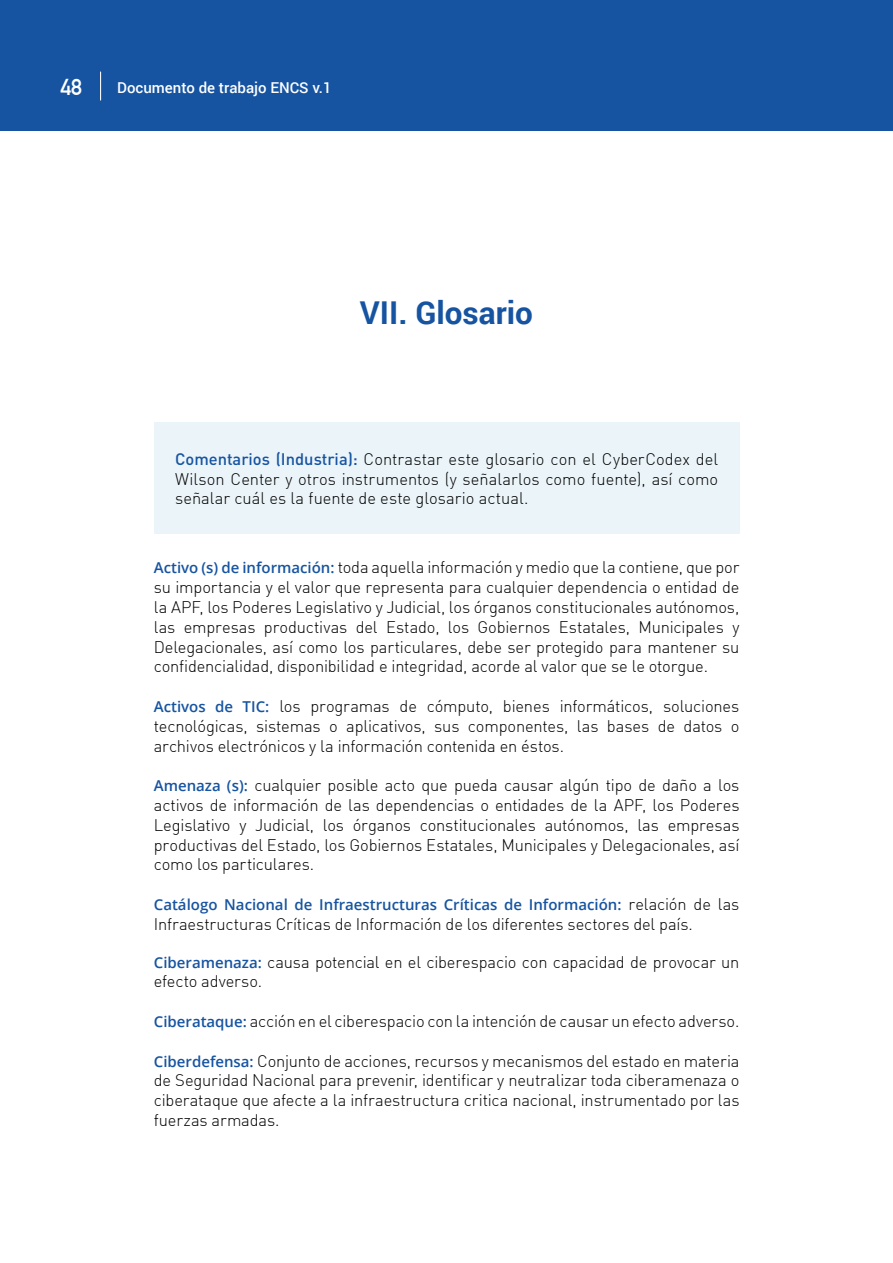
<style>
.page{position:relative;width:893px;height:1263px;background:#fff}
.page>*{position:absolute;margin:0;border:0;box-sizing:border-box;transform-origin:0 0}
.t1{font:700 31.5px "Roboto";color:#1654a1}
.t2{font:700 22.5px "DIN Alternate";color:#fff}
.t3{font:300 16.5px/19.8px "DI Nbek";letter-spacing:-.01em;color:#000;text-align:justify}
.t4{font:600 15px "Open Sans";color:#1654a1}
.t5{font:500 15px "Roboto";color:#fff}
.s1{font-family:"DIN";font-weight:500;color:#1654a1}
.s2{font-family:"Open Sans";font-weight:600;font-size:15px;color:#1654a1}
.s3{font-family:"DI Nbek";font-weight:300;font-size:16.5px;color:#000}
</style>
<div class="page">
<div style="left:154px;top:422px;width:585px;height:112px;background:#ebf4f9"></div>
<div style="left:0;top:0;width:893px;height:131px;background:#1654a1"></div>
<svg style="left:100px;top:72px;width:1px;height:28px"></svg>
<h2 class="t2" style="left:60px;top:70px;width:23px">48</h2>
<p class="t5" style="left:117px;top:77px;width:216px">Documento de trabajo ENCS v.1</p>
<h1 class="t1" style="left:360px;top:291px;width:175px">VII. Glosario</h1>
<p class="t3" style="left:175px;top:449px;width:545px"><span class="s1">Comentarios (Industria):</span> Contrastar este glosario con el CyberCodex del Wilson Center y otros instrumentos (y señalarlos como fuente), así como señalar cuál es la fuente de este glosario actual.</p>
<p class="t3" style="left:154px;top:557px;width:587px"><span class="s2">Activo (s) de información:</span> toda aquella información y medio que la contiene, que por su importancia y el valor que representa para cualquier dependencia o entidad de la APF, los Poderes Legislativo y Judicial, los órganos constitucionales autónomos, las empresas productivas del Estado, los Gobiernos Estatales, Municipales y Delegacionales, así como los particulares, debe ser protegido para mantener su confidencialidad, disponibilidad e integridad, acorde al valor que se le otorgue.</p>
<p class="t3" style="left:154px;top:696px;width:587px"><span class="s2">Activos de TIC:</span> los programas de cómputo, bienes informáticos, soluciones tecnológicas, sistemas o aplicativos, sus componentes, las bases de datos o archivos electrónicos y la información contenida en éstos.</p>
<p class="t3" style="left:154px;top:775px;width:587px"><span class="s2">Amenaza (s):</span> cualquier posible acto que pueda causar algún tipo de daño a los activos de información de las dependencias o entidades de la APF, los Poderes Legislativo y Judicial, los órganos constitucionales autónomos, las empresas productivas del Estado, los Gobiernos Estatales, Municipales y Delegacionales, así como los particulares.</p>
<p class="t4" style="left:154px;top:894px;width:587px">Catálogo Nacional de Infraestructuras Críticas de Información: <span class="s3">relación de las</span></p>
<p class="t3" style="left:154px;top:914px;width:541px">Infraestructuras Críticas de Información de los diferentes sectores del país.</p>
<p class="t3" style="left:154px;top:951px;width:587px"><span class="s2">Ciberamenaza:</span> causa potencial en el ciberespacio con capacidad de provocar un efecto adverso.</p>
<p class="t3" style="left:154px;top:1011px;width:587px"><span class="s2">Ciberataque:</span> acción en el ciberespacio con la intención de causar un efecto adverso.</p>
<p class="t3" style="left:154px;top:1050px;width:587px"><span class="s2">Ciberdefensa:</span> Conjunto de acciones, recursos y mecanismos del estado en materia de Seguridad Nacional para prevenir, identificar y neutralizar toda ciberamenaza o ciberataque que afecte a la infraestructura critica nacional, instrumentado por las fuerzas armadas.</p>
</div>
